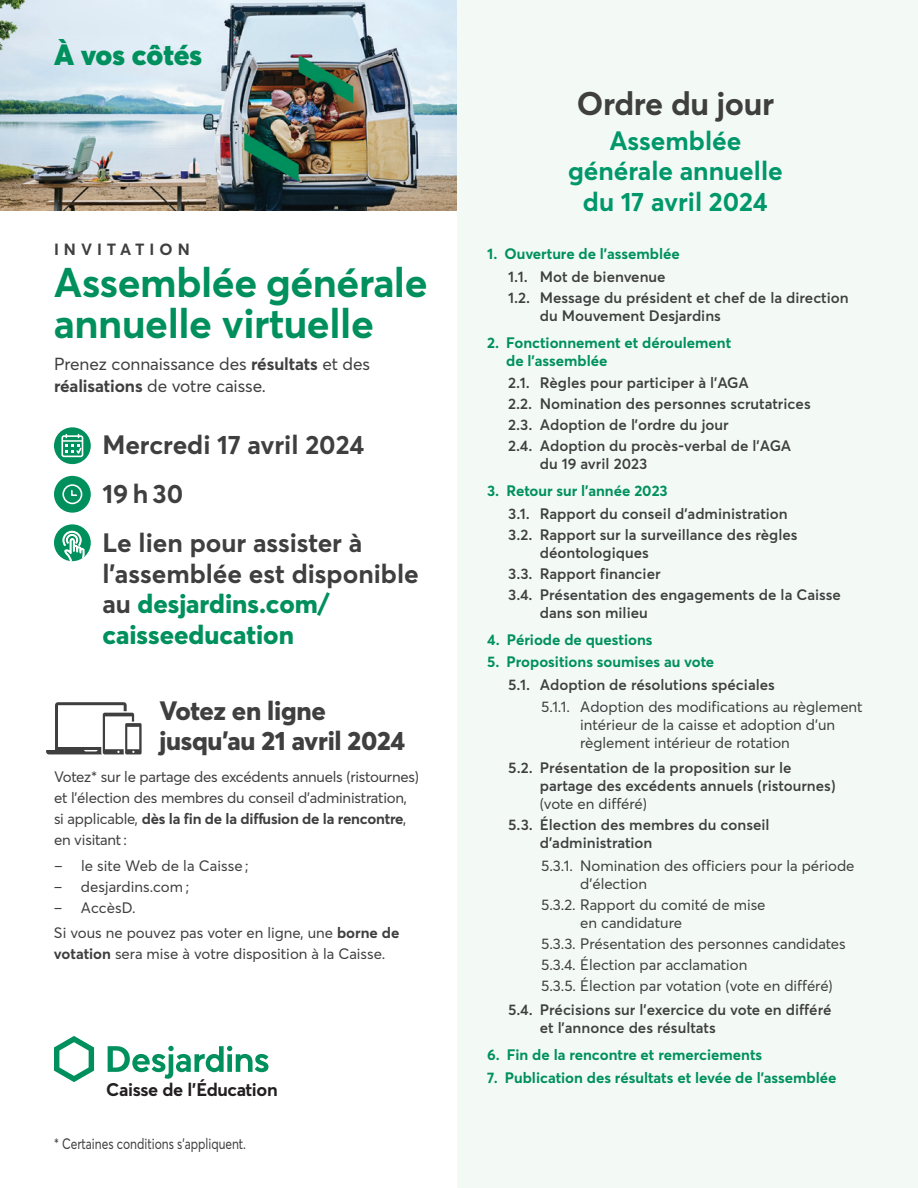
<style>
.page{position:relative;width:918px;height:1188px;background:#fff}
.page>*{position:absolute;margin:0;border:0;box-sizing:border-box;transform-origin:0 0}
.t1{font:700 41.1px/41.1px "Desjardins Sans";letter-spacing:-.01em;color:#00905d}
.t2{font:700 32.4px "Desjardins Sans";letter-spacing:-.01em;color:#3f3f40}
.t3{font:900 28.95px "Desjardins Sans";color:#00905d}
.t4{font:800 26.25px/30.5px "Desjardins Sans";color:#00905d}
.t5{font:700 26.25px/48.9px "Desjardins Sans";color:#3f3f40}
.t6{font:700 26.25px/30.5px "Desjardins Sans";color:#00976a;text-align:center}
.t7{font:800 26.25px/30.5px "Desjardins Sans";letter-spacing:-.01em;color:#3f3f40}
.t8{font:700 18.15px "Averta";letter-spacing:-.02em;color:#231f20}
.t9{font:17.25px/22.5px "Desjardins Sans";letter-spacing:-.005em;color:#3f3f40}
.t10{font:700 16.05px "Desjardins Sans";letter-spacing:.31em;color:#3f3f40}
.t11{font:600 15px/21px "Desjardins Sans";color:#3f3f40}
.t12{font:15px/21px "Desjardins Sans";color:#3f3f40}
.t13{font:700 15px/18px "Desjardins Sans";color:#00905d}
.t14{font:15px "Desjardins Sans";color:#3f3f40;scale:.8 1}
.s1{font-weight:700}
.s2{font-weight:700;color:#3f3f40}
</style>
<div class="page">
<img style="left:0;top:0;width:457px;height:211px">
<div style="left:458px;top:0;width:460px;height:1188px;background:#f3faf6"></div>
<svg style="left:46px;top:702px;width:96px;height:52px"></svg>
<div style="left:54px;top:476px;width:37px;height:37px;background:#00905d;border-radius:50%"></div>
<div style="left:62px;top:484px;width:20px;height:20px;border:2px solid #fff;border-radius:50%"></div>
<svg style="left:71px;top:490px;width:7px;height:6px"></svg>
<div style="left:54px;top:524px;width:37px;height:37px;background:#00905d;border-radius:50%"></div>
<svg style="left:63px;top:531px;width:21px;height:30px"></svg>
<svg style="left:54px;top:427px;width:37px;height:37px"></svg>
<div style="left:61px;top:435px;width:22px;height:22px;border:2px solid #fff;border-radius:2px"></div>
<hr style="left:62px;top:440px;width:21px;height:2px;background:#fff">
<svg style="left:65px;top:444px;width:18px;height:12px"></svg>
<svg style="left:54px;top:1036px;width:40px;height:46px"></svg>
<svg style="left:108px;top:1046px;width:160px;height:33px"></svg>
<h3 class="t3" style="left:54px;top:36px;width:150px">À vos côtés</h3>
<h2 class="t2" style="left:577px;top:83px;width:199px">Ordre du jour</h2>
<h3 class="t6" style="left:568px;top:125px;width:216px">Assemblée générale annuelle du 17 avril 2024</h3>
<p class="t10" style="left:54px;top:239px;width:137px">INVITATION</p>
<p class="t13" style="left:487px;top:245px;width:194px">1. Ouverture de l’assemblée</p>
<p class="t11" style="left:508px;top:266px;width:342px">1.1. Mot de bienvenue<br>1.2. Message du président et chef de la direction</p>
<p class="t11" style="left:540px;top:305px;width:183px">du Mouvement Desjardins</p>
<p class="t13" style="left:506px;top:334px;width:227px;text-indent:-19px">2. Fonctionnement et déroulement de l’assemblée</p>
<p class="t11" style="left:508px;top:373px;width:304px">2.1. Règles pour participer à l’AGA<br>2.2. Nomination des personnes scrutatrices 2.3. Adoption de l’ordre du jour<br>2.4. Adoption du procès-verbal de l’AGA</p>
<p class="t11" style="left:540px;top:454px;width:109px">du 19 avril 2023</p>
<p class="t13" style="left:487px;top:482px;width:182px">3. Retour sur l’année 2023</p>
<p class="t11" style="left:508px;top:503px;width:291px">3.1. Rapport du conseil d’administration<br>3.2. Rapport sur la surveillance des règles</p>
<p class="t11" style="left:508px;top:542px;width:334px;text-indent:32px">déontologiques<br>3.3. Rapport financier<br>3.4. Présentation des engagements de la Caisse</p>
<p class="t11" style="left:540px;top:602px;width:110px">dans son milieu</p>
<p class="t13" style="left:487px;top:631px;width:167px">4. Période de questions</p>
<p class="t13" style="left:487px;top:653px;width:229px">5. Propositions soumises au vote</p>
<p class="t11" style="left:508px;top:674px;width:268px">5.1. Adoption de résolutions spéciales</p>
<p class="t12" style="left:580px;top:698px;width:284px;line-height:18px;text-indent:-39px">5.1.1. Adoption des modifications au règlement intérieur de la caisse et adoption d’un règlement intérieur de rotation</p>
<p class="t11" style="left:540px;top:759px;width:297px;line-height:18px;text-indent:-32px">5.2. Présentation de la proposition sur le partage des excédents annuels (ristournes)</p>
<p class="t12" style="left:540px;top:793px;width:109px">(vote en différé)</p>
<p class="t11" style="left:540px;top:816px;width:231px;line-height:18px;text-indent:-32px">5.3. Élection des membres du conseil d’administration</p>
<p class="t12" style="left:580px;top:856px;width:276px;line-height:18px;text-indent:-39px">5.3.1. Nomination des officiers pour la période d’élection</p>
<p class="t12" style="left:580px;top:895px;width:187px;line-height:18px;text-indent:-39px">5.3.2. Rapport du comité de mise en candidature</p>
<p class="t12" style="left:541px;top:933px;width:306px">5.3.3. Présentation des personnes candidates<br>5.3.4. Élection par acclamation<br>5.3.5. Élection par votation (vote en différé)</p>
<p class="t11" style="left:540px;top:1001px;width:293px;line-height:18px;text-indent:-32px">5.4. Précisions sur l’exercice du vote en différé et l’annonce des résultats</p>
<p class="t13" style="left:487px;top:1046px;width:277px">6. Fin de la rencontre et remerciements</p>
<p class="t13" style="left:487px;top:1069px;width:351px">7. Publication des résultats et levée de l’assemblée</p>
<h1 class="t1" style="left:54px;top:262px;width:375px">Assemblée générale annuelle virtuelle</h1>
<p class="t9" style="left:54px;top:353px;width:317px">Prenez connaissance des <span class="s1">résultats</span> et des <span class="s1">réalisations</span> de votre caisse.</p>
<h3 class="t5" style="left:102px;top:421px;width:263px">Mercredi 17 avril 2024<br>19h30<br>Le lien pour assister à</h3>
<h3 class="t4" style="left:102px;top:558px;width:318px"><span class="s2">l’assemblée est disponible au</span> desjardins.com/ caisseeducation</h3>
<h3 class="t7" style="left:160px;top:695px;width:247px">Votez en ligne jusqu’au 21 avril 2024</h3>
<p class="t12" style="left:54px;top:766px;width:367px">Votez* sur le partage des excédents annuels (ristournes) et l’élection des membres du conseil d’administration, si applicable, <span class="s1">dès la fin de la diffusion de la rencontre</span>, en visitant:</p>
<p class="t12" style="left:54px;top:855px;width:196px">– le site Web de la Caisse ;</p>
<p class="t12" style="left:54px;top:876px;width:137px">– desjardins.com ;</p>
<p class="t12" style="left:54px;top:894px;width:347px;line-height:25.5px">– AccèsD.<br>Si vous ne pouvez pas voter en ligne, une <span class="s1">borne de</span></p>
<p class="t12" style="left:54px;top:943px;width:333px"><span class="s1">votation</span> sera mise à votre disposition à la Caisse.</p>
<p class="t8" style="left:106px;top:1078px;width:173px">Caisse de l'Éducation</p>
<p class="t14" style="left:54px;top:1134px;width:242px">* Certaines conditions s’appliquent.</p>
</div>
